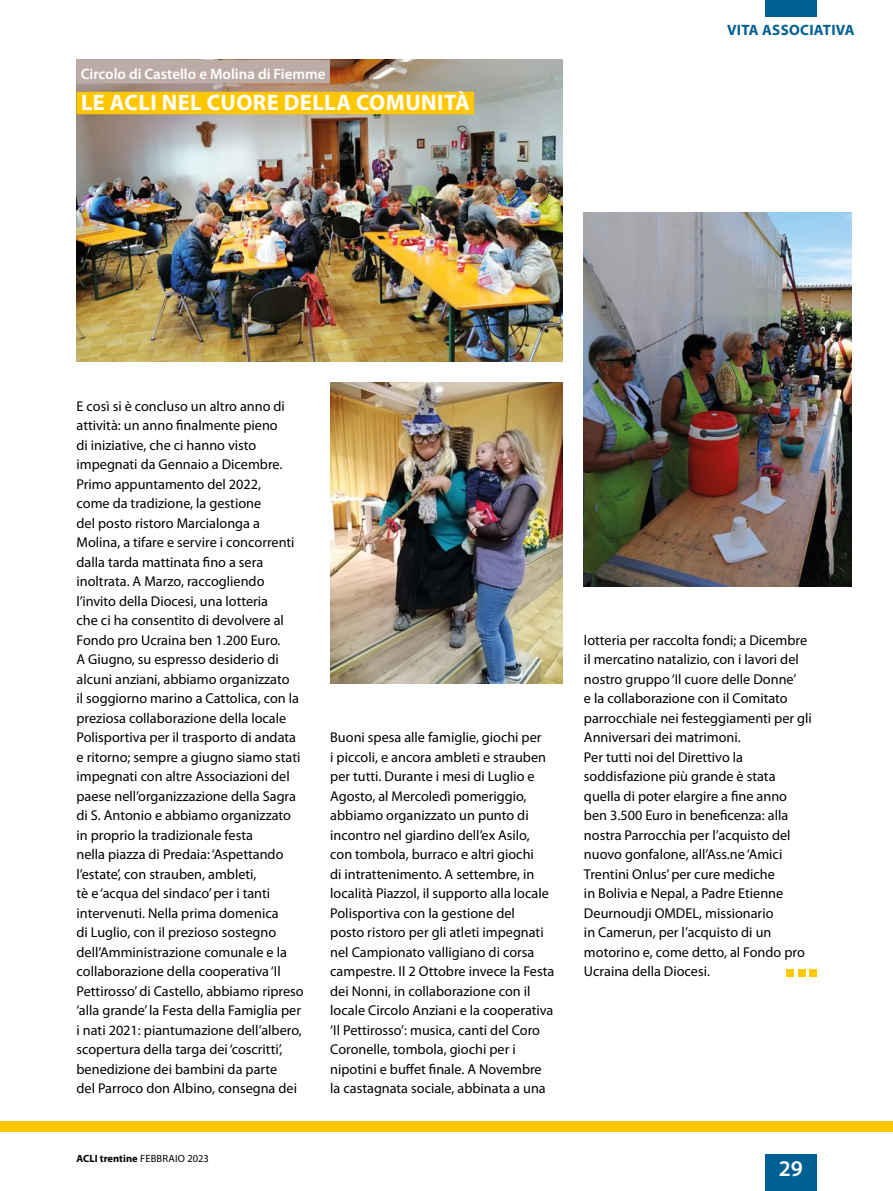
<style>
.page{position:relative;width:893px;height:1191px;background:#fff}
.page>*{position:absolute;margin:0;border:0;box-sizing:border-box;transform-origin:0 0}
.t1{font:700 22.5px "Myriad Pro";letter-spacing:.02em;color:#fff}
.t2{font:600 22.5px "Myriad Pro";color:#fff}
.t3{font:600 15px "Myriad Pro";color:#fff}
.t4{font:700 15px "Myriad Pro";letter-spacing:.02em;color:#006093}
.t5{font:14.25px/19.5px "Myriad Pro";color:#000}
.t6{font:700 10.5px "Myriad Pro";color:#000}
.s1{font-weight:400}
</style>
<div class="page">
<div style="left:765px;top:1154px;width:51px;height:37px;background:#006093"></div>
<div style="left:765px;top:0;width:51px;height:17px;background:#006093"></div>
<div style="left:0;top:1121px;width:893px;height:11px;background:#fec700"></div>
<img style="left:77px;top:60px;width:486px;height:301px">
<img style="left:330px;top:383px;width:233px;height:301px">
<img style="left:584px;top:212px;width:268px;height:374px">
<div style="left:77px;top:60px;width:253px;height:24px;background:#bdaca5"></div>
<div style="left:77px;top:92px;width:397px;height:22px;background:#fec700"></div>
<div style="left:809px;top:969px;width:7px;height:7px;background:#fec700"></div>
<div style="left:798px;top:969px;width:7px;height:7px;background:#fec700"></div>
<div style="left:787px;top:969px;width:7px;height:7px;background:#fec700"></div>
<p class="t3" style="left:81px;top:64px;width:246px">Circolo di Castello e Molina di Fiemme</p>
<h1 class="t1" style="left:81px;top:88px;width:390px">LE ACLI NEL CUORE DELLA COMUNITÀ</h1>
<p class="t4" style="left:727px;top:20px;width:129px">VITA ASSOCIATIVA</p>
<p class="t5" style="left:77px;top:396px;width:229px">E così si è concluso un altro anno di attività: un anno finalmente pieno<br>di iniziative, che ci hanno visto impegnati da Gennaio a Dicembre.<br>Primo appuntamento del 2022,<br>come da tradizione, la gestione<br>del posto ristoro Marcialonga a Molina, a tifare e servire i concorrenti dalla tarda mattinata fino a sera inoltrata. A Marzo, raccogliendo l’invito della Diocesi, una lotteria<br>che ci ha consentito di devolvere al Fondo pro Ucraina ben 1.200 Euro.<br>A Giugno, su espresso desiderio di alcuni anziani, abbiamo organizzato<br>il soggiorno marino a Cattolica, con la preziosa collaborazione della locale Polisportiva per il trasporto di andata e ritorno; sempre a giugno siamo stati impegnati con altre Associazioni del paese nell’organizzazione della Sagra di S. Antonio e abbiamo organizzato in proprio la tradizionale festa<br>nella piazza di Predaia: ‘Aspettando l’estate’, con strauben, ambleti,<br>tè e ‘acqua del sindaco’ per i tanti intervenuti. Nella prima domenica<br>di Luglio, con il prezioso sostegno dell’Amministrazione comunale e la collaborazione della cooperativa ‘Il Pettirosso’ di Castello, abbiamo ripreso ‘alla grande’ la Festa della Famiglia per i nati 2021: piantumazione dell’albero, scopertura della targa dei ‘coscritti’, benedizione dei bambini da parte<br>del Parroco don Albino, consegna dei</p>
<p class="t6" style="left:77px;top:1151px;width:134px">ACLI trentine <span class="s1">FEBBRAIO 2023</span></p>
<p class="t5" style="left:330px;top:727px;width:225px">Buoni spesa alle famiglie, giochi per<br>i piccoli, e ancora ambleti e strauben per tutti. Durante i mesi di Luglio e Agosto, al Mercoledì pomeriggio, abbiamo organizzato un punto di incontro nel giardino dell’ex Asilo, con tombola, burraco e altri giochi<br>di intrattenimento. A settembre, in località Piazzol, il supporto alla locale Polisportiva con la gestione del<br>posto ristoro per gli atleti impegnati nel Campionato valligiano di corsa campestre. Il 2 Ottobre invece la Festa dei Nonni, in collaborazione con il locale Circolo Anziani e la cooperativa ‘Il Pettirosso’: musica, canti del Coro Coronelle, tombola, giochi per i nipotini e buffet finale. A Novembre la castagnata sociale, abbinata a una</p>
<p class="t5" style="left:584px;top:630px;width:229px">lotteria per raccolta fondi; a Dicembre il mercatino natalizio, con i lavori del nostro gruppo ‘Il cuore delle Donne’<br>e la collaborazione con il Comitato parrocchiale nei festeggiamenti per gli Anniversari dei matrimoni.<br>Per tutti noi del Direttivo la soddisfazione più grande è stata quella di poter elargire a fine anno ben 3.500 Euro in beneficenza: alla nostra Parrocchia per l’acquisto del nuovo gonfalone, all’Ass.ne ‘Amici Trentini Onlus’ per cure mediche<br>in Bolivia e Nepal, a Padre Etienne Deurnoudji OMDEL, missionario<br>in Camerun, per l’acquisto di un motorino e, come detto, al Fondo pro Ucraina della Diocesi.</p>
<h1 class="t2" style="left:779px;top:1154px;width:26px">29</h1>
</div>
